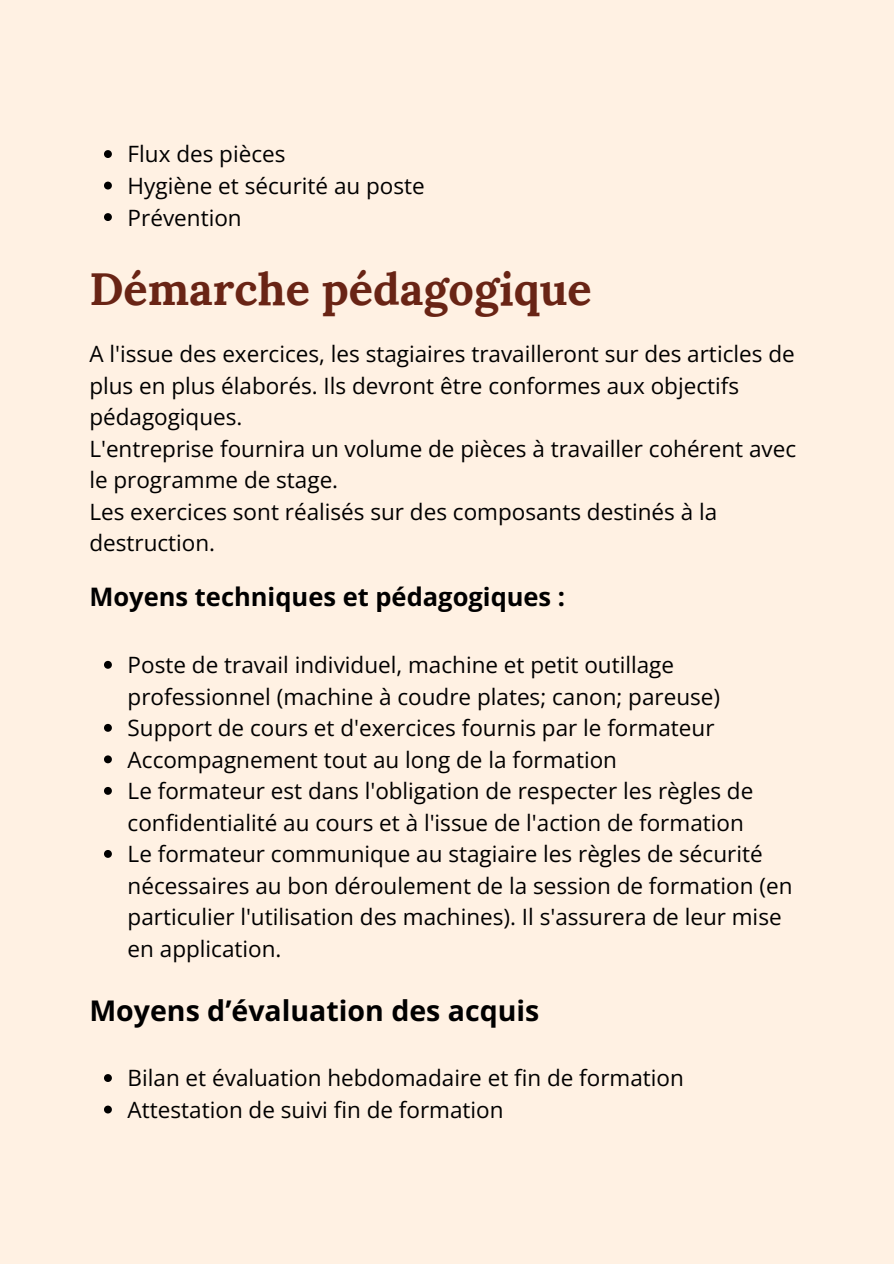
<style>
.page{position:relative;width:894px;height:1264px;background:#fff}
.page>*{position:absolute;margin:0;border:0;box-sizing:border-box;transform-origin:0 0}
.t1{font:700 45px "Lora";color:#692415}
.t2{font:700 28.5px "Open Sans";color:#000}
.t3{font:700 25.5px "Open Sans";color:#000}
.t4{font:22.5px/31.5px "Open Sans";color:#000}
</style>
<div class="page">
<div style="left:0;top:0;width:893px;height:1263px;background:#fff1e3"></div>
<svg style="left:104px;top:150px;width:8px;height:8px"></svg>
<svg style="left:104px;top:182px;width:8px;height:7px"></svg>
<svg style="left:104px;top:213px;width:8px;height:8px"></svg>
<svg style="left:104px;top:661px;width:8px;height:7px"></svg>
<svg style="left:104px;top:724px;width:8px;height:7px"></svg>
<svg style="left:104px;top:755px;width:8px;height:8px"></svg>
<svg style="left:104px;top:787px;width:8px;height:7px"></svg>
<svg style="left:104px;top:850px;width:8px;height:7px"></svg>
<svg style="left:104px;top:1074px;width:8px;height:7px"></svg>
<svg style="left:104px;top:1105px;width:8px;height:8px"></svg>
<p class="t4" style="left:128px;top:138px;width:159px">Flux des pièces</p>
<p class="t4" style="left:128px;top:169px;width:298px">Hygiène et sécurité au poste</p>
<p class="t4" style="left:128px;top:201px;width:115px">Prévention</p>
<h1 class="t1" style="left:89px;top:259px;width:504px">Démarche pédagogique</h1>
<p class="t4" style="left:89px;top:337px;width:706px">A l'issue des exercices, les stagiaires travailleront sur des articles de plus en plus élaborés. Ils devront être conformes aux objectifs pédagogiques.</p>
<p class="t4" style="left:89px;top:432px;width:708px">L'entreprise fournira un volume de pièces à travailler cohérent avec le programme de stage.</p>
<p class="t4" style="left:89px;top:495px;width:629px">Les exercices sont réalisés sur des composants destinés à la destruction.</p>
<h3 class="t3" style="left:89px;top:578px;width:477px">Moyens techniques et pédagogiques :</h3>
<p class="t4" style="left:128px;top:648px;width:593px">Poste de travail individuel, machine et petit outillage professionnel (machine à coudre plates; canon; pareuse)</p>
<p class="t4" style="left:128px;top:711px;width:588px">Support de cours et d'exercices fournis par le formateur</p>
<p class="t4" style="left:128px;top:743px;width:491px">Accompagnement tout au long de la formation</p>
<p class="t4" style="left:128px;top:774px;width:627px">Le formateur est dans l'obligation de respecter les règles de confidentialité au cours et à l'issue de l'action de formation</p>
<h2 class="t4" style="left:128px;top:837px;width:666px">Le formateur communique au stagiaire les règles de sécurité nécessaires au bon déroulement de la session de formation (en particulier l'utilisation des machines). Il s'assurera de leur mise en application.</h2>
<p class="t2" style="left:89px;top:990px;width:451px">Moyens d’évaluation des acquis</p>
<p class="t4" style="left:128px;top:1061px;width:557px">Bilan et évaluation hebdomadaire et fin de formation</p>
<p class="t4" style="left:128px;top:1093px;width:377px">Attestation de suivi fin de formation</p>
</div>
